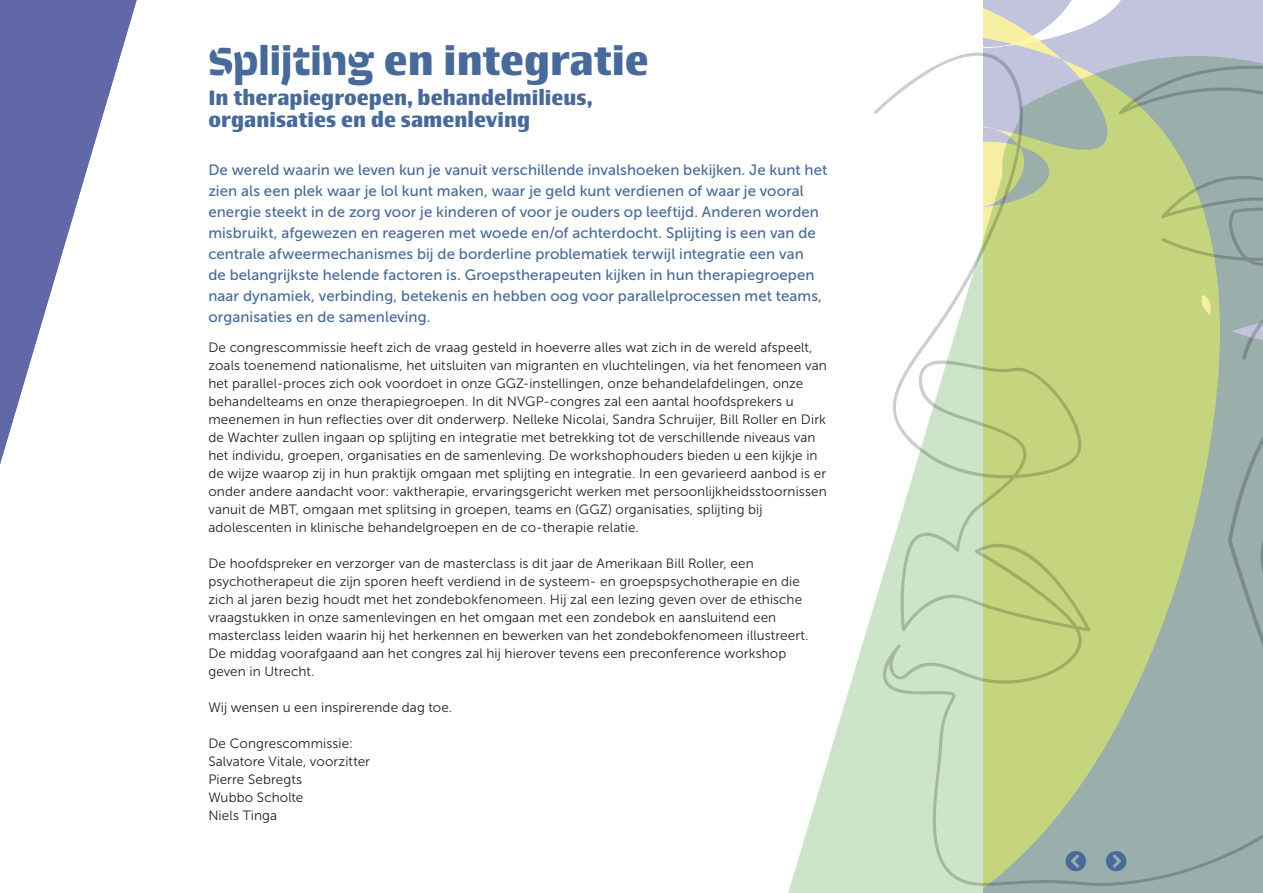
<style>
.page{position:relative;width:1263px;height:893px;background:#fff}
.page>*{position:absolute;margin:0;border:0;box-sizing:border-box;transform-origin:0 0}
.t1{font:700 42px "Newbery Sans Pro";color:#476a9a}
.platte{font:700 21px/22.5px "Newbery Sans Pro";letter-spacing:.005em;color:#476a9a}
.t2{font:21px "Font Awesome 5 Free Solid";color:#476a9a}
.platte-2{font:15px/21px "Museo Sans 500";letter-spacing:.005em;color:#476a9a}
.platte-3{font:13.5px/18px "Museo Sans 300";letter-spacing:.005em;color:#231f20}
.s1{font-family:"Saffran";font-weight:800}
</style>
<div class="page">
<svg style="left:788px;top:610px;width:85px;height:283px"></svg>
<svg style="left:873px;top:46px;width:390px;height:847px;background:#c0d0a7"></svg>
<svg style="left:0;top:0;width:137px;height:464px"></svg>
<svg style="left:1106px;top:851px;width:20px;height:20px"></svg>
<svg style="left:1066px;top:851px;width:20px;height:20px"></svg>
<p class="t1" style="left:208px;top:33px;width:442px"><span class="s1">Splijting</span> en integratie</p>
<p class="platte" style="left:208px;top:86px;width:386px">In therapiegroepen, behandelmilieus, organisaties en de samenleving</p>
<p class="platte-2" style="left:208px;top:159px;width:620px">De wereld waarin we leven kun je vanuit verschillende invalshoeken bekijken. Je kunt het zien als een plek waar je lol kunt maken, waar je geld kunt verdienen of waar je vooral energie steekt in de zorg voor je kinderen of voor je ouders op leeftijd. Anderen worden misbruikt, afgewezen en reageren met woede en/of achterdocht. Splijting is een van de centrale afweermechanismes bij de borderline problematiek terwijl integratie een van<br>de belangrijkste helende factoren is. Groepstherapeuten kijken in hun therapiegroepen naar dynamiek, verbinding, betekenis en hebben oog voor parallelprocessen met teams, organisaties en de samenleving.</p>
<p class="platte-3" style="left:208px;top:338px;width:620px">De congrescommissie heeft zich de vraag gesteld in hoeverre alles wat zich in de wereld afspeelt, zoals toenemend nationalisme, het uitsluiten van migranten en vluchtelingen, via het fenomeen van het parallel-proces zich ook voordoet in onze GGZ-instellingen, onze behandelafdelingen, onze behandelteams en onze therapiegroepen. In dit NVGP-congres zal een aantal hoofdsprekers u meenemen in hun reflecties over dit onderwerp. Nelleke Nicolai, Sandra Schruijer, Bill Roller en Dirk de Wachter zullen ingaan op splijting en integratie met betrekking tot de verschillende niveaus van het individu, groepen, organisaties en de samenleving. De workshophouders bieden u een kijkje in de wijze waarop zij in hun praktijk omgaan met splijting en integratie. In een gevarieerd aanbod is er onder andere aandacht voor: vaktherapie, ervaringsgericht werken met persoonlijkheidsstoornissen vanuit de MBT, omgaan met splitsing in groepen, teams en (GGZ) organisaties, splijting bij adolescenten in klinische behandelgroepen en de co-therapie relatie.</p>
<p class="platte-3" style="left:208px;top:554px;width:602px">De hoofdspreker en verzorger van de masterclass is dit jaar de Amerikaan Bill Roller, een psychotherapeut die zijn sporen heeft verdiend in de systeem- en groepspsychotherapie en die zich al jaren bezig houdt met het zondebokfenomeen. Hij zal een lezing geven over de ethische vraagstukken in onze samenlevingen en het omgaan met een zondebok en aansluitend een masterclass leiden waarin hij het herkennen en bewerken van het zondebokfenomeen illustreert.<br>De middag voorafgaand aan het congres zal hij hierover tevens een preconference workshop geven in Utrecht.</p>
<p class="platte-3" style="left:208px;top:698px;width:245px">Wij wensen u een inspirerende dag toe.</p>
<p class="platte-3" style="left:208px;top:734px;width:146px">De Congrescommissie:</p>
<p class="platte-3" style="left:208px;top:752px;width:163px">Salvatore Vitale, voorzitter</p>
<p class="platte-3" style="left:208px;top:770px;width:95px">Pierre Sebregts</p>
<p class="platte-3" style="left:208px;top:788px;width:97px">Wubbo Scholte</p>
<p class="platte-3" style="left:208px;top:806px;width:70px">Niels Tinga</p>
<p class="t2" style="left:1106px;top:851px;width:22px">❖□■●▼</p>
</div>
